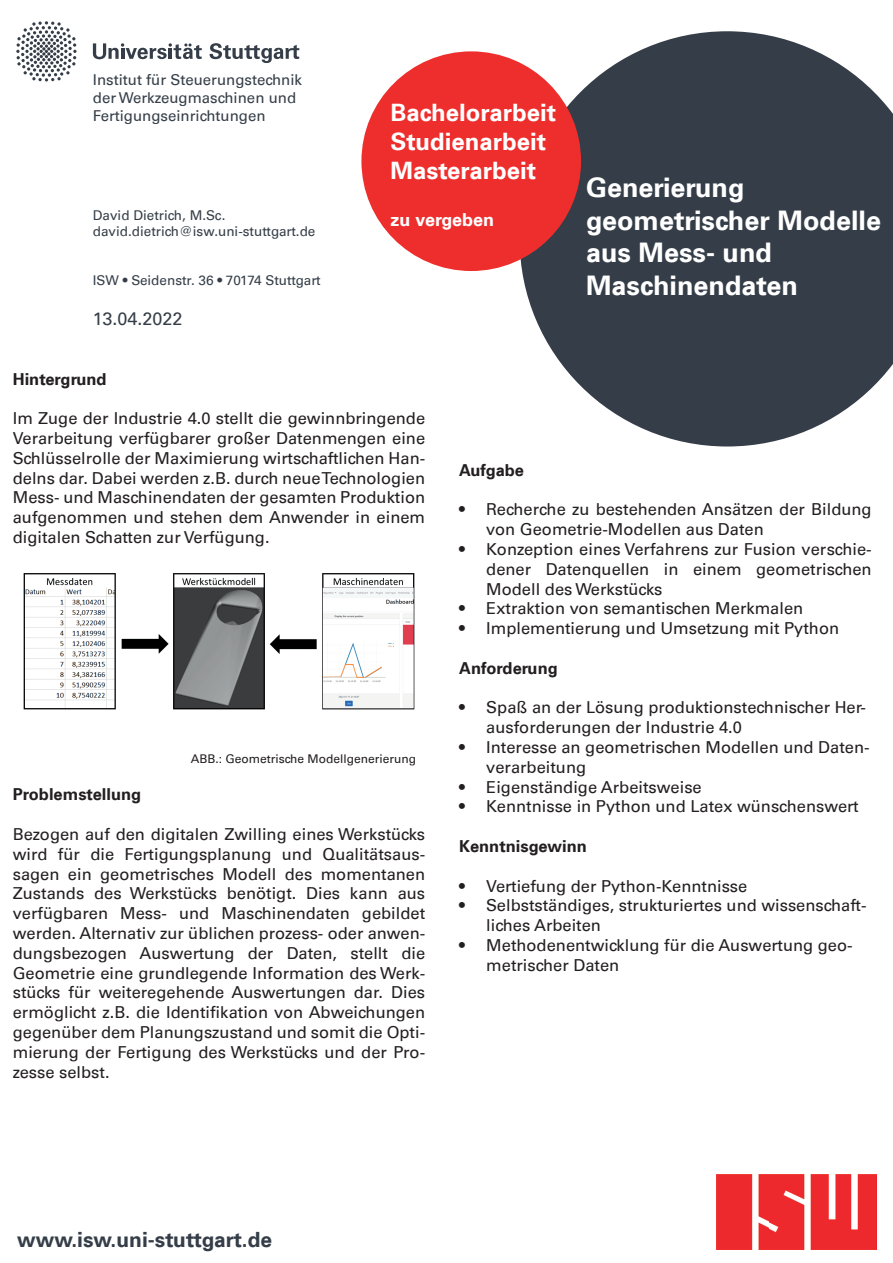
<style>
.page{position:relative;width:893px;height:1263px;background:#fff}
.page>*{position:absolute;margin:0;border:0;box-sizing:border-box;transform-origin:0 0}
.t1{font:27px/32.4px "Universfor Uni S65 Bd";color:#fff}
.t2{font:24px/28.8px "Universfor Uni S65 Bd";color:#fff}
.t3{font:21px "Universfor Uni S65 Bd";color:#353e48}
.t4{font:18px "Universfor Uni S55 Rm";color:#353e48}
.t5{font:18px "Universfor Uni S65 Bd";color:#fff}
.t6{font:16.5px/19.8px "Universfor Uni S55 Rm";color:#231f20}
.t7{font:16.5px "Universfor Uni S65 Bd";color:#231f20}
.t8{font:15px/18px "Universfor Uni S55 Rm";color:#353e48}
.t9{font:13.5px/16.2px "Universfor Uni S55 Rm";color:#353e48}
.t10{font:12px "Universfor Uni S55 Rm";color:#231f20}
</style>
<div class="page">
<svg style="left:16px;top:21px;width:61px;height:61px"></svg>
<svg style="left:210px;top:43px;width:89px;height:20px"></svg>
<svg style="left:93px;top:43px;width:109px;height:16px"></svg>
<img style="left:717px;top:1174px;width:160px;height:75px">
<svg style="left:520px;top:31px;width:373px;height:415px;fill:#353e48"></svg>
<div style="left:361px;top:51px;width:220px;height:220px;background:#ee2e2c;border-radius:50%"></div>
<img style="left:23px;top:573px;width:392px;height:137px">
<p class="t8" style="left:93px;top:70px;width:211px">Institut für Steuerungstechnik der Werkzeugmaschinen und<br>Fertigungseinrichtungen</p>
<p class="t9" style="left:93px;top:207px;width:224px">David Dietrich, M.Sc. david.dietrich@isw.uni-stuttgart.de</p>
<p class="t9" style="left:93px;top:271px;width:229px">ISW • Seidenstr. 36 • 70174 Stuttgart</p>
<p class="t4" style="left:93px;top:306px;width:91px">13.04.2022</p>
<h2 class="t2" style="left:390px;top:97px;width:167px">Bachelorarbeit<br>Studienarbeit<br>Masterarbeit</h2>
<p class="t5" style="left:390px;top:207px;width:105px">zu vergeben</p>
<h1 class="t1" style="left:586px;top:170px;width:296px">Generierung geometrischer Modelle aus Mess- und<br>Maschinendaten</h1>
<p class="t7" style="left:13px;top:367px;width:95px">Hintergrund</p>
<p class="t6" style="left:13px;top:408px;width:414px;text-align:justify">Im Zuge der Industrie 4.0 stellt die gewinnbringende Verarbeitung verfügbarer großer Datenmengen eine Schlüsselrolle der Maximierung wirtschaftlichen Han&shy;delns dar. Dabei werden z.B. durch neue Technologien Mess- und Maschinendaten der gesamten Produktion aufgenommen und stehen dem Anwender in einem digitalen Schatten zur Verfügung.</p>
<p class="t10" style="left:191px;top:750px;width:227px">ABB.: Geometrische Modellgenerierung</p>
<p class="t7" style="left:13px;top:783px;width:130px">Problemstellung</p>
<p class="t6" style="left:13px;top:823px;width:414px;text-align:justify">Bezogen auf den digitalen Zwilling eines Werkstücks wird für die Fertigungsplanung und Qualitätsaus&shy;sagen ein geometrisches Modell des momentanen Zustands des Werkstücks benötigt. Dies kann aus verfügbaren Mess- und Maschinendaten gebildet werden. Alternativ zur üblichen prozess- oder anwen&shy;dungsbezogen Auswertung der Daten, stellt die Geometrie eine grundlegende Information des Werk&shy;stücks für weiteregehende Auswertungen dar. Dies ermöglicht z.B. die Identifikation von Abweichungen gegenüber dem Planungszustand und somit die Opti&shy;mierung der Fertigung des Werkstücks und der Pro&shy;zesse selbst.</p>
<p class="t7" style="left:459px;top:458px;width:66px">Aufgabe</p>
<p class="t6" style="left:486px;top:499px;width:387px;text-indent:-27px">• Recherche zu bestehenden Ansätzen der Bildung von Geometrie-Modellen aus Daten</p>
<p class="t6" style="left:486px;top:538px;width:387px;text-align:justify;text-indent:-27px">• Konzeption eines Verfahrens zur Fusion verschie&shy;dener Datenquellen in einem geometrischen Modell des Werkstücks</p>
<p class="t6" style="left:459px;top:598px;width:346px">• Extraktion von semantischen Merkmalen</p>
<p class="t6" style="left:459px;top:618px;width:381px">• Implementierung und Umsetzung mit Python</p>
<p class="t7" style="left:459px;top:656px;width:100px">Anforderung</p>
<p class="t6" style="left:486px;top:697px;width:381px;text-indent:-27px">• Spaß an der Lösung produktionstechnischer Her&shy;ausforderungen der Industrie 4.0</p>
<p class="t6" style="left:486px;top:736px;width:385px;text-indent:-27px">• Interesse an geometrischen Modellen und Daten&shy;verarbeitung</p>
<p class="t6" style="left:459px;top:776px;width:244px">• Eigenständige Arbeitsweise</p>
<p class="t6" style="left:459px;top:796px;width:401px">• Kenntnisse in Python und Latex wünschenswert</p>
<p class="t7" style="left:459px;top:835px;width:129px">Kenntnisgewinn</p>
<p class="t6" style="left:459px;top:875px;width:290px">• Vertiefung der Python-Kenntnisse</p>
<p class="t6" style="left:486px;top:895px;width:382px;text-indent:-27px">• Selbstständiges, strukturiertes und wissenschaft&shy;liches Arbeiten</p>
<p class="t6" style="left:486px;top:934px;width:368px;text-indent:-27px">• Methodenentwicklung für die Auswertung geo&shy;metrischer Daten</p>
<p class="t3" style="left:17px;top:1225px;width:257px">www.isw.uni-stuttgart.de</p>
</div>
